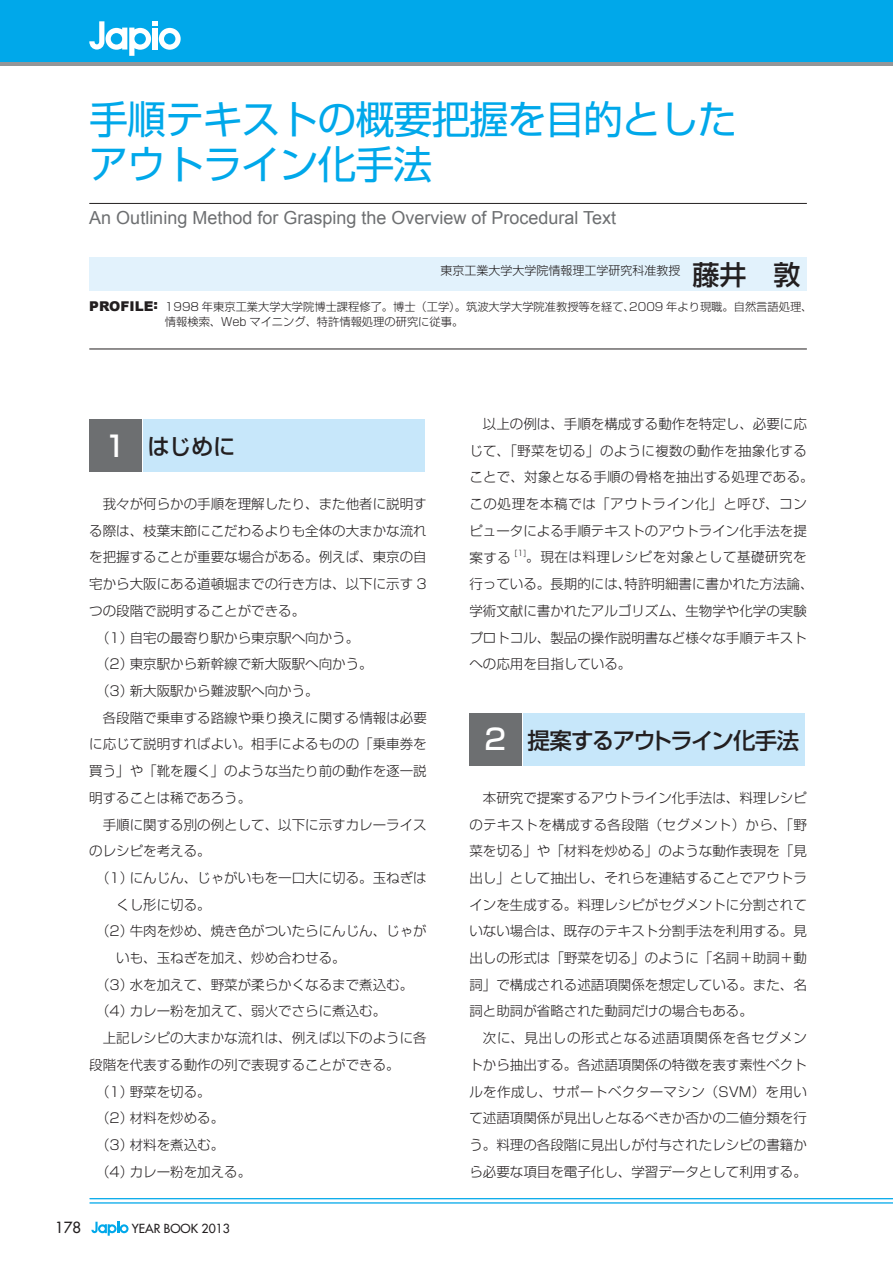
<style>
.page{position:relative;width:893px;height:1263px;background:#fff}
.page>*{position:absolute;margin:0;border:0;box-sizing:border-box;transform-origin:0 0}
.t1{font:39px/45px "Shin Go Pro";letter-spacing:-.025em;color:#00a8ea}
.t2{font:500 27px "Shin Go Pro";color:#231f20}
.t3{font:500 22.5px "Shin Go Pro";letter-spacing:-.075em;color:#231f20}
.t4{font:500 22.5px "Shin Go Pro";letter-spacing:-.045em;color:#231f20}
.t5{font:18px "Arial";color:#6d6f71}
.t6{font:500 15px "Futura Std";color:#231f20}
.t7{font:300 13.5px/26.7px "Shin Go Pr 5";color:#231f20;text-align:justify}
.t8{font:300 13.5px/26.7px "Shin Go Pr 5";letter-spacing:.025em;color:#231f20}
.t9{font:900 13.5px "Arial";color:#231f20}
.t10{font:500 12.15px "Futura Std";color:#231f20}
.t11{font:300 12px "Shin Go Pro";color:#231f20}
.t12{font:300 11.25px/15px "Shin Go Pro";color:#231f20}
.t13{font:300 7.8px "Shin Go Pr 5";color:#231f20}
.s1{font-family:"Shin Go Pr 5";font-size:28.5px;color:#fff}
</style>
<div class="page">
<hr style="left:0;top:62px;width:893px;height:4px;background:#949698">
<div style="left:0;top:0;width:893px;height:62px;background:#00a8ea"></div>
<svg style="left:91px;top:1222px;width:38px;height:14px"></svg>
<svg style="left:89px;top:21px;width:92px;height:35px"></svg>
<hr style="left:90px;top:1198px;width:803px;height:1px;background:#00a8ea">
<hr style="left:90px;top:1202px;width:803px;height:1px;background:#00a8ea">
<div style="left:89px;top:257px;width:718px;height:33px;background:#e2f2fc"></div>
<hr style="left:89px;top:349px;width:718px;height:1px;background:#231f20">
<hr style="left:89px;top:203px;width:718px;height:1px;background:#231f20">
<div style="left:89px;top:420px;width:52px;height:52px;background:#6d6f71"></div>
<div style="left:143px;top:420px;width:282px;height:52px;background:#c7e7fa"></div>
<div style="left:469px;top:713px;width:52px;height:52px;background:#6d6f71"></div>
<div style="left:523px;top:713px;width:282px;height:52px;background:#c7e7fa"></div>
<h1 class="t1" style="left:89px;top:92px;width:649px">手順テキストの概要把握を目的としたアウトライン化手法</h1>
<h3 class="t5" style="left:89px;top:206px;width:528px">An Outlining Method for Grasping the Overview of Procedural Text</h3>
<p class="t9" style="left:89px;top:296px;width:70px">PROFILE:</p>
<p class="t11" style="left:440px;top:261px;width:253px">東京工業大学大学院情報理工学研究科准教授　</p>
<h2 class="t2" style="left:692px;top:253px;width:109px">藤井　敦</h2>
<p class="t12" style="left:165px;top:297px;width:649px">1998 年東京工業大学大学院博士課程修了。博士（工学）。筑波大学大学院准教授等を経て、2009 年より現職。自然言語処理、情報検索、Web マイニング、特許情報処理の研究に従事。</p>
<h3 class="t4" style="left:105px;top:428px;width:133px"><span class="s1">1</span> はじめに</h3>
<p class="t7" style="left:103px;top:489px;width:325px">我々が何らかの手順を理解したり、また他者に説明す</p>
<p class="t7" style="left:89px;top:516px;width:339px">る際は、枝葉末節にこだわるよりも全体の大まかな流れ</p>
<p class="t7" style="left:89px;top:543px;width:339px">を把握することが重要な場合がある。例えば、東京の自</p>
<p class="t7" style="left:89px;top:569px;width:339px">宅から大阪にある道頓堀までの行き方は、以下に示す 3</p>
<p class="t7" style="left:89px;top:596px;width:217px">つの段階で説明することができる。</p>
<p class="t7" style="left:96px;top:623px;width:265px">（1）自宅の最寄り駅から東京駅へ向かう。</p>
<p class="t7" style="left:96px;top:649px;width:278px">（2）東京駅から新幹線で新大阪駅へ向かう。</p>
<p class="t7" style="left:96px;top:676px;width:224px">（3）新大阪駅から難波駅へ向かう。</p>
<p class="t7" style="left:103px;top:703px;width:325px">各段階で乗車する路線や乗り換えに関する情報は必要</p>
<p class="t7" style="left:89px;top:730px;width:339px">に応じて説明すればよい。相手によるものの「乗車券を</p>
<p class="t7" style="left:89px;top:756px;width:339px">買う」や「靴を履く」のような当たり前の動作を逐一説</p>
<p class="t7" style="left:89px;top:783px;width:163px">明することは稀であろう。</p>
<p class="t7" style="left:103px;top:810px;width:325px">手順に関する別の例として、以下に示すカレーライス</p>
<p class="t7" style="left:89px;top:836px;width:123px">のレシピを考える。</p>
<p class="t7" style="left:96px;top:863px;width:332px">（1）にんじん、じゃがいもを一口大に切る。玉ねぎは</p>
<p class="t7" style="left:116px;top:890px;width:96px">くし形に切る。</p>
<p class="t7" style="left:96px;top:916px;width:332px">（2）牛肉を炒め、焼き色がついたらにんじん、じゃが</p>
<p class="t7" style="left:116px;top:943px;width:231px">いも、玉ねぎを加え、炒め合わせる。</p>
<p class="t7" style="left:96px;top:970px;width:319px">（3）水を加えて、野菜が柔らかくなるまで煮込む。</p>
<p class="t7" style="left:96px;top:997px;width:292px">（4）カレー粉を加えて、弱火でさらに煮込む。</p>
<p class="t7" style="left:103px;top:1023px;width:325px">上記レシピの大まかな流れは、例えば以下のように各</p>
<p class="t7" style="left:89px;top:1050px;width:312px">段階を代表する動作の列で表現することができる。</p>
<p class="t7" style="left:96px;top:1077px;width:116px">（1）野菜を切る。</p>
<p class="t7" style="left:96px;top:1103px;width:130px">（2）材料を炒める。</p>
<p class="t7" style="left:96px;top:1130px;width:130px">（3）材料を煮込む。</p>
<p class="t7" style="left:96px;top:1157px;width:157px">（4）カレー粉を加える。</p>
<p class="t6" style="left:55px;top:1218px;width:28px">178</p>
<p class="t10" style="left:132px;top:1220px;width:100px">YEAR BOOK 2013</p>
<p class="t8" style="left:469px;top:409px;width:346px;text-indent:14px">以上の例は、手順を構成する動作を特定し、必要に応じて、「野菜を切る」のように複数の動作を抽象化することで、対象となる手順の骨格を抽出する処理である。この処理を本稿では「アウトライン化」と呼び、コンピュータによる手順テキストのアウトライン化手法を提案する</p>
<p class="t13" style="left:514px;top:546px;width:13px">[1]</p>
<p class="t7" style="left:469px;top:543px;width:346px;text-align:left;text-indent:57px">。現在は料理レシピを対象として基礎研究を行っている。長期的には、特許明細書に書かれた方法論、学術文献に書かれたアルゴリズム、生物学や化学の実験プロトコル、製品の操作説明書など様々な手順テキストへの応用を目指している。</p>
<h3 class="t3" style="left:485px;top:722px;width:316px"><span class="s1">2</span> 提案するアウトライン化手法</h3>
<p class="t7" style="left:469px;top:783px;width:339px;text-indent:14px">本研究で提案するアウトライン化手法は、料理レシピのテキストを構成する各段階（セグメント）から、「野菜を切る」や「材料を炒める」のような動作表現を「見出し」として抽出し、それらを連結することでアウトラインを生成する。料理レシピがセグメントに分割されていない場合は、既存のテキスト分割手法を利用する。見出しの形式は「野菜を切る」のように「名詞＋助詞＋動詞」で構成される述語項関係を想定している。また、名詞と助詞が省略された動詞だけの場合もある。</p>
<p class="t7" style="left:469px;top:1023px;width:339px;text-indent:14px">次に、見出しの形式となる述語項関係を各セグメントから抽出する。各述語項関係の特徴を表す素性ベクトルを作成し、サポートベクターマシン（SVM）を用いて述語項関係が見出しとなるべきか否かの二値分類を行う。料理の各段階に見出しが付与されたレシピの書籍から必要な項目を電子化し、学習データとして利用する。</p>
</div>
